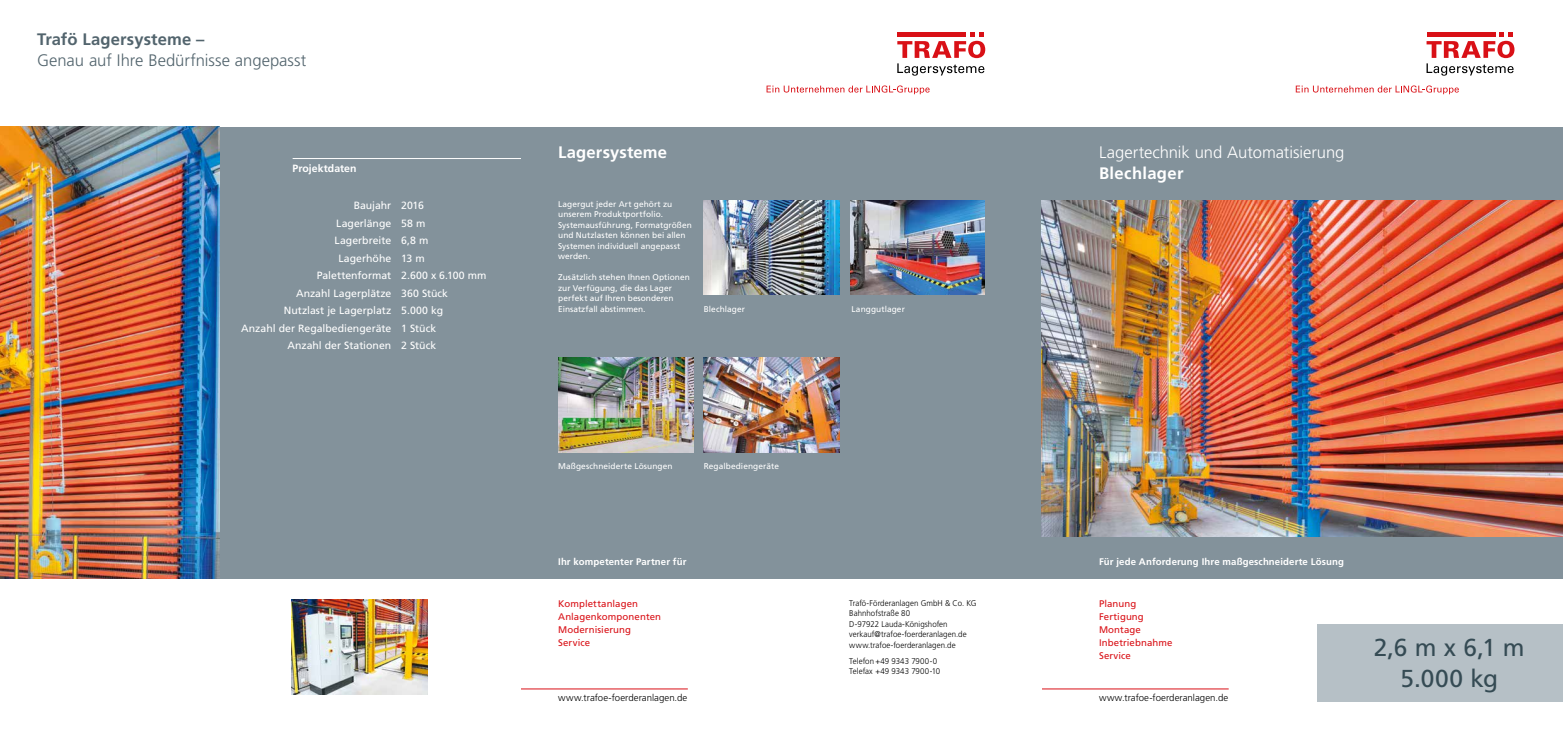
<style>
.page{position:relative;width:1563px;height:737px;background:#fff}
.page>*{position:absolute;margin:0;border:0;box-sizing:border-box;transform-origin:0 0}
.t1{font:24.5px/31.5px "Frutiger LT Std";color:#354b54;text-align:center}
.t2{font:300 16.62px "Frutiger LT Std";color:#52646d}
.t3{font:300 16.62px "Frutiger LT Std";letter-spacing:-.005em;color:#fff}
.t4{font:700 16.62px "Frutiger LT Std";letter-spacing:.015em;color:#fff}
.t5{font:700 16.62px "Frutiger LT Std";letter-spacing:.005em;color:#52646d}
.t6{font:10.5px/17.5px "Frutiger LT Std";color:#fff;text-align:right}
.t7{font:700 10.5px "Frutiger LT Std";color:#fff}
.t8{font:9.62px/13.1px "Frutiger LT Std";letter-spacing:.01em;color:#d91016}
.t9{font:700 9.62px "Frutiger LT Std";letter-spacing:.01em;color:#fff}
.t10{font:300 9.62px "Frutiger LT Std";letter-spacing:.005em;color:#000}
.t11{font:8.31px/10.5px "Frutiger LT Std";letter-spacing:.01em;color:#fff}
.t12{font:300 8.31px/10.5px "Frutiger LT Std";letter-spacing:.005em;color:#000;scale:.95 1}
</style>
<div class="page">
<div style="left:0;top:127px;width:1563px;height:451px;background:#83929b"></div>
<img style="left:1042px;top:200px;width:521px;height:336px">
<svg style="left:897px;top:33px;width:88px;height:43px"></svg>
<svg style="left:766px;top:85px;width:163px;height:9px"></svg>
<img style="left:850px;top:200px;width:135px;height:95px">
<img style="left:704px;top:200px;width:135px;height:95px">
<hr style="left:521px;top:688px;width:167px;height:1px;background:#d91016">
<img style="left:704px;top:358px;width:135px;height:94px">
<svg style="left:1426px;top:33px;width:88px;height:43px"></svg>
<svg style="left:1295px;top:85px;width:164px;height:9px"></svg>
<hr style="left:1042px;top:688px;width:186px;height:1px;background:#d91016">
<img style="left:558px;top:358px;width:136px;height:94px">
<hr style="left:293px;top:158px;width:228px;height:1px;background:#fff">
<img style="left:292px;top:599px;width:135px;height:95px">
<img style="left:0;top:126px;width:220px;height:452px">
<div style="left:1317px;top:624px;width:246px;height:77px;background:#b6c0c6"></div>
<h2 class="t5" style="left:37px;top:29px;width:169px">Trafö Lagersysteme –</h2>
<h2 class="t2" style="left:37px;top:51px;width:271px">Genau auf Ihre Bedürfnisse angepasst</h2>
<p class="t7" style="left:293px;top:162px;width:65px">Projektdaten</p>
<p class="t6" style="left:241px;top:197px;width:152px">Baujahr<br>Lagerlänge<br>Lagerbreite<br>Lagerhöhe<br>Palettenformat<br>Anzahl Lagerplätze<br>Nutzlast je Lagerplatz<br>Anzahl der Regalbediengeräte<br>Anzahl der Stationen</p>
<p class="t6" style="left:401px;top:197px;width:87px;text-align:left">2016<br>58 m<br>6,8 m<br>13 m<br>2.600 x 6.100 mm<br>360 Stück<br>5.000 kg<br>1 Stück<br>2 Stück</p>
<h2 class="t4" style="left:558px;top:143px;width:110px">Lagersysteme</h2>
<p class="t11" style="left:558px;top:198px;width:135px">Lagergut jeder Art gehört zu unserem Produktportfolio.<br>Systemausführung, Formatgrößen und Nutzlasten können bei allen<br>Systemen individuell angepasst werden.</p>
<p class="t11" style="left:558px;top:272px;width:133px">Zusätzlich stehen Ihnen Optionen zur Verfügung, die das Lager perfekt auf Ihren besonderen<br>Einsatzfall abstimmen.</p>
<p class="t11" style="left:704px;top:303px;width:43px">Blechlager</p>
<p class="t11" style="left:558px;top:461px;width:116px">Maßgeschneiderte Lösungen</p>
<p class="t11" style="left:704px;top:461px;width:77px">Regalbediengeräte</p>
<p class="t9" style="left:558px;top:555px;width:130px">Ihr kompetenter Partner für</p>
<p class="t8" style="left:558px;top:597px;width:104px">Komplettanlagen<br>Anlagenkomponenten<br>Modernisierung<br>Service</p>
<p class="t10" style="left:558px;top:692px;width:131px">www.trafoe-foerderanlagen.de</p>
<p class="t11" style="left:851px;top:303px;width:55px">Langgutlager</p>
<p class="t12" style="left:849px;top:597px;width:136px">Trafö-Förderanlagen GmbH &amp; Co. KG<br>Bahnhofstraße 80<br>D-97922 Lauda-Königshofen verkauf@trafoe-foerderanlagen.de www.trafoe-foerderanlagen.de</p>
<p class="t12" style="left:849px;top:655px;width:97px">Telefon +49 9343 7900-0<br>Telefax +49 9343 7900-10</p>
<h2 class="t3" style="left:1099px;top:143px;width:247px">Lagertechnik und Automatisierung</h2>
<h2 class="t4" style="left:1099px;top:164px;width:86px">Blechlager</h2>
<p class="t9" style="left:1099px;top:555px;width:246px">Für jede Anforderung Ihre maßgeschneiderte Lösung</p>
<p class="t8" style="left:1099px;top:597px;width:75px">Planung<br>Fertigung<br>Montage<br>Inbetriebnahme<br>Service</p>
<p class="t10" style="left:1099px;top:692px;width:131px">www.trafoe-foerderanlagen.de</p>
<h1 class="t1" style="left:1373px;top:631px;width:152px">2,6 m x 6,1 m<br>5.000 kg</h1>
</div>
